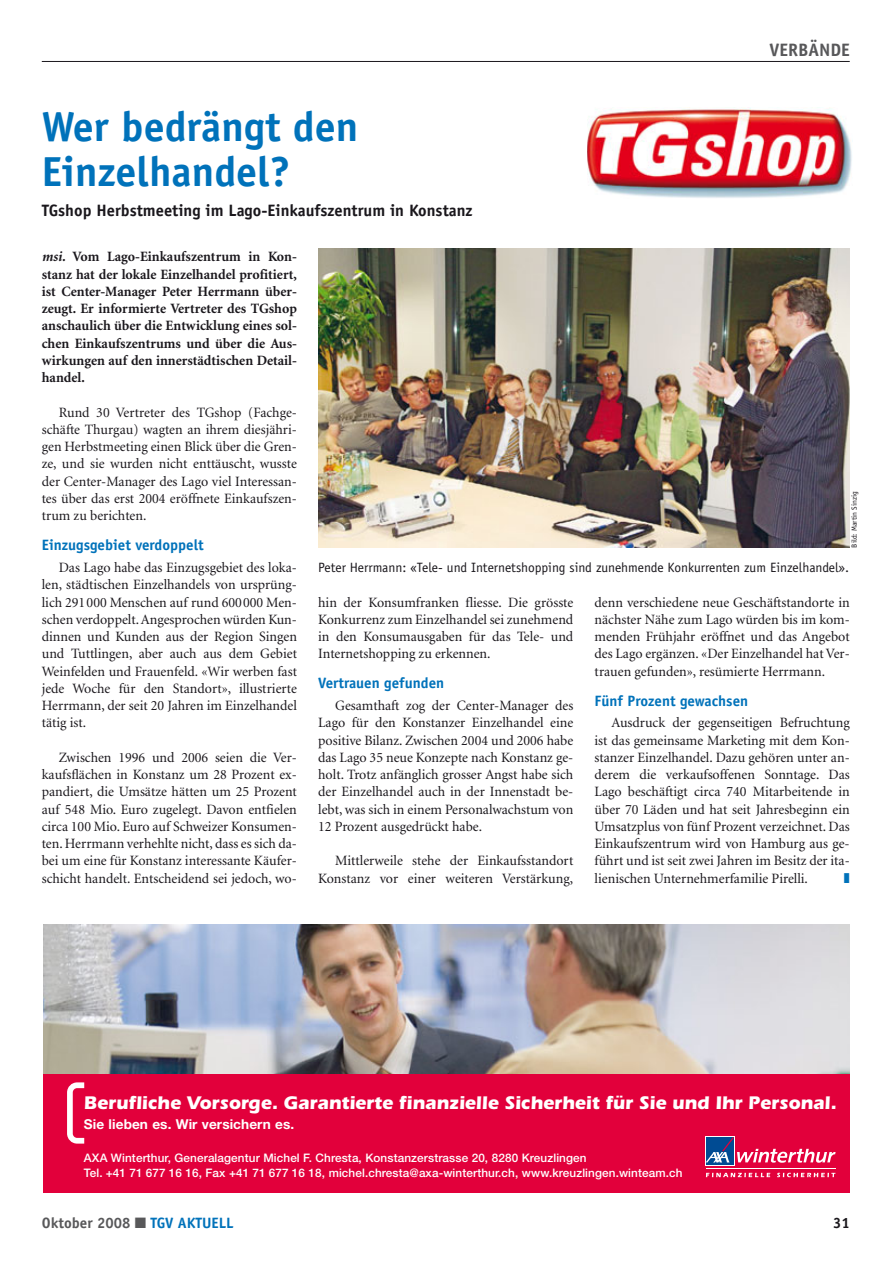
<style>
.page{position:relative;width:893px;height:1263px;background:#fff}
.page>*{position:absolute;margin:0;border:0;box-sizing:border-box;transform-origin:0 0}
.t1{font:700 42px/45px "Officina Sans";color:#0072ba}
.t2{font:18.9px "ITC Eras Std Bold+WVRTEG";color:#fff}
.t3{font:700 18px "Officina Sans";color:#58585a}
.t4{font:700 16.5px "Officina Sans";color:#1a171c}
.t5{font:700 15px "Officina Sans";color:#0072ba}
.t6{font:700 15px "Officina Sans";color:#58585a}
.t7{font:700 15px "Officina Sans";color:#1a171c}
.t8{font:14.25px/17.2px "Minion";color:#1a171c;text-align:justify}
.t9{font:700 14.25px/17.2px "Minion";color:#1a171c;text-align:justify}
.t10{font:13.65px "Helvetica Neue LT Std Bd+CANROU";letter-spacing:.005em;color:#fff}
.t11{font:13.5px "Officina Sans";color:#1a171c}
.t12{font:11.7px/14.4px "Helvetica Neue LT Std Md+XFIGHW";letter-spacing:.01em;color:#fff}
.t13{font:7.5px "Officina Sans";color:#1a171c}
.s1{font-style:italic}
.s2{color:#0072ba}
</style>
<div class="page">
<hr style="left:42px;top:61px;width:808px;height:1px;background:#1a171c">
<img style="left:587px;top:108px;width:265px;height:90px">
<img style="left:318px;top:248px;width:532px;height:300px">
<img style="left:43px;top:924px;width:807px;height:150px">
<div style="left:43px;top:1074px;width:807px;height:119px;background:#e2003b"></div>
<svg style="left:706px;top:1173px;width:64px;height:4px"></svg>
<svg style="left:777px;top:1173px;width:58px;height:4px"></svg>
<hr style="left:706px;top:1168px;width:130px;height:1px;background:#fff">
<div style="left:706px;top:1137px;width:29px;height:29px;background:#fff"></div>
<div style="left:706px;top:1137px;width:28px;height:28px;background:#004b93"></div>
<svg style="left:706px;top:1137px;width:130px;height:26px"></svg>
<svg style="left:67px;top:1082px;width:17px;height:61px"></svg>
<p class="t3" style="left:769px;top:43px;width:82px">VERBÄNDE</p>
<h1 class="t1" style="left:42px;top:107px;width:318px">Wer bedrängt den<br>Einzelhandel?</h1>
<p class="t4" style="left:42px;top:204px;width:432px">TGshop Herbstmeeting im Lago-Einkaufszentrum in Konstanz</p>
<p class="t9" style="left:42px;top:249px;width:257px"><span class="s1">msi.</span> Vom Lago-Einkaufszentrum in Kon&shy;stanz hat der lokale Einzelhandel profitiert, ist Center-Manager Peter Herrmann über&shy;zeugt. Er informierte Vertreter des TGshop anschaulich über die Entwicklung eines sol&shy;chen Einkaufszentrums und über die Aus&shy;wirkungen auf den innerstädtischen Detail&shy;handel.</p>
<p class="t8" style="left:42px;top:405px;width:257px;text-indent:17px">Rund 30 Vertreter des TGshop (Fachge&shy;schäfte Thurgau) wagten an ihrem diesjähri&shy;gen Herbstmeeting einen Blick über die Gren&shy;ze, und sie wurden nicht enttäuscht, wusste der Center-Manager des Lago viel Interessan&shy;tes über das erst 2004 eröffnete Einkaufszen&shy;trum zu berichten.</p>
<p class="t5" style="left:42px;top:539px;width:163px">Einzugsgebiet verdoppelt</p>
<p class="t8" style="left:42px;top:560px;width:257px;text-indent:17px">Das Lago habe das Einzugsgebiet des loka&shy;len, städtischen Einzelhandels von ursprüng&shy;lich 291000 Menschen auf rund 600000 Men&shy;schen verdoppelt. Angesprochen würden Kun&shy;dinnen und Kunden aus der Region Singen und Tuttlingen, aber auch aus dem Gebiet Weinfelden und Frauenfeld. «Wir werben fast jede Woche für den Standort», illustrierte Herrmann, der seit 20 Jahren im Einzelhandel tätig ist.</p>
<p class="t8" style="left:42px;top:750px;width:257px;text-indent:17px">Zwischen 1996 und 2006 seien die Ver&shy;kaufsflächen in Konstanz um 28 Prozent ex&shy;pandiert, die Umsätze hätten um 25 Prozent auf 548 Mio. Euro zugelegt. Davon entfielen circa 100 Mio. Euro auf Schweizer Konsumen&shy;ten. Herrmann verhehlte nicht, dass es sich da&shy;bei um eine für Konstanz interessante Käufer&shy;schicht handelt. Entscheidend sei jedoch, wo-</p>
<p class="t13" style="left:851px;top:547px;width:58px;rotate:-90deg">Bild: Martin Sinzig</p>
<p class="t11" style="left:318px;top:562px;width:532px">Peter Herrmann: «Tele- und Internetshopping sind zunehmende Konkurrenten zum Einzelhandel».</p>
<p class="t8" style="left:318px;top:594px;width:257px">hin der Konsumfranken fliesse. Die grösste Konkurrenz zum Einzelhandel sei zunehmend in den Konsumausgaben für das Tele- und Internetshopping zu erkennen.</p>
<p class="t5" style="left:318px;top:677px;width:128px">Vertrauen gefunden</p>
<p class="t8" style="left:318px;top:698px;width:257px;text-indent:17px">Gesamthaft zog der Center-Manager des Lago für den Konstanzer Einzelhandel eine positive Bilanz. Zwischen 2004 und 2006 habe das Lago 35 neue Konzepte nach Konstanz ge&shy;holt. Trotz anfänglich grosser Angst habe sich der Einzelhandel auch in der Innenstadt be&shy;lebt, was sich in einem Personalwachstum von 12 Prozent ausgedrückt habe.</p>
<p class="t8" style="left:318px;top:853px;width:257px;text-align:right">Mittlerweile stehe der Einkaufsstandort<br>Konstanz vor einer weiteren Verstärkung,</p>
<p class="t8" style="left:595px;top:594px;width:257px">denn verschiedene neue Geschäftstandorte in nächster Nähe zum Lago würden bis im kom&shy;menden Frühjahr eröffnet und das Angebot des Lago ergänzen. «Der Einzelhandel hat Ver&shy;trauen gefunden», resümierte Herrmann.</p>
<p class="t5" style="left:595px;top:695px;width:155px">Fünf Prozent gewachsen</p>
<p class="t8" style="left:595px;top:715px;width:257px;text-indent:17px">Ausdruck der gegenseitigen Befruchtung ist das gemeinsame Marketing mit dem Kon&shy;stanzer Einzelhandel. Dazu gehören unter an&shy;derem die verkaufsoffenen Sonntage. Das Lago beschäftigt circa 740 Mitarbeitende in über 70 Läden und hat seit Jahresbeginn ein Umsatzplus von fünf Prozent verzeichnet. Das Einkaufszentrum wird von Hamburg aus ge&shy;führt und ist seit zwei Jahren im Besitz der ita&shy;lienischen Unternehmerfamilie Pirelli.</p>
<h2 class="t2" style="left:84px;top:1096px;width:754px">Berufliche Vorsorge. Garantierte finanzielle Sicherheit für Sie und Ihr Personal.</h2>
<p class="t10" style="left:84px;top:1116px;width:212px">Sie lieben es. Wir versichern es.</p>
<p class="t12" style="left:84px;top:1151px;width:600px">AXA Winterthur, Generalagentur Michel F. Chresta, Konstanzerstrasse 20, 8280 Kreuzlingen<br>Tel. +41 71 677 16 16, Fax +41 71 677 16 18, michel.chresta@axa-winterthur.ch, www.kreuzlingen.winteam.ch</p>
<p class="t6" style="left:42px;top:1217px;width:193px">Oktober 2008 ■ <span class="s2">TGV AKTUELL</span></p>
<p class="t7" style="left:833px;top:1217px;width:18px">31</p>
</div>
